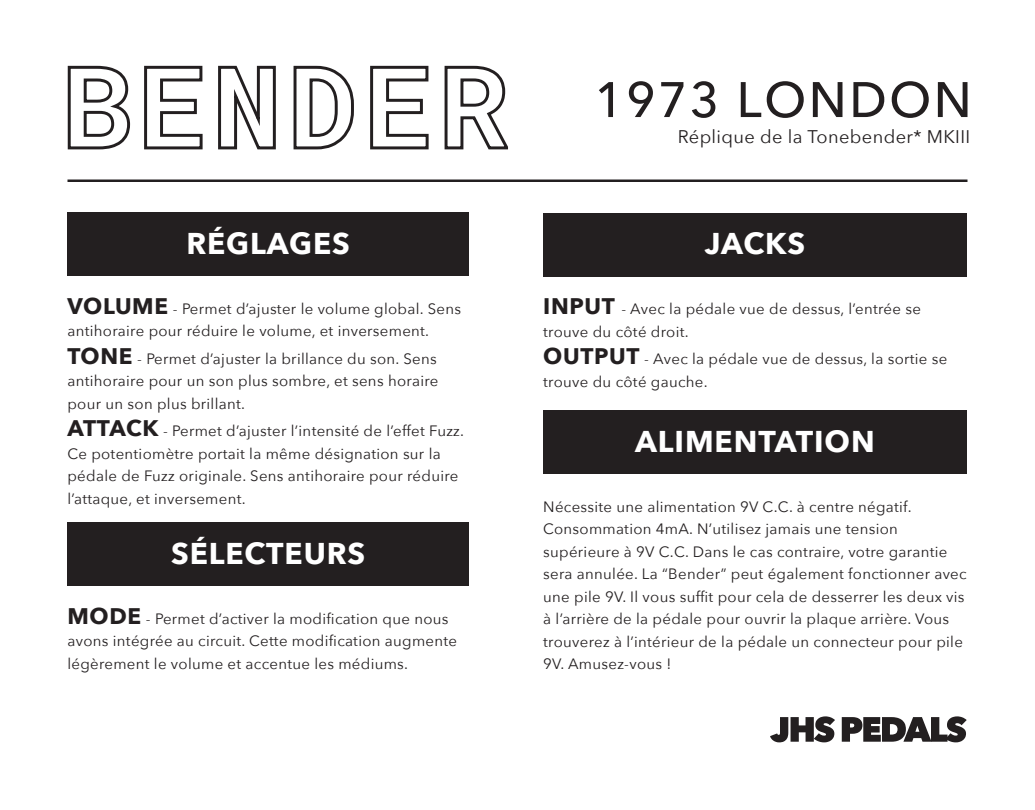
<style>
.page{position:relative;width:1035px;height:810px;background:#fff}
.page>*{position:absolute;margin:0;border:0;box-sizing:border-box;transform-origin:0 0}
.Subheading{font:700 30px "Avenir Next";letter-spacing:.03em;color:#fff}
.Copy{font:18.25px "Avenir Next";letter-spacing:.02em;color:#231f20}
.Copy-2{font:15px/22.5px "Avenir Next";letter-spacing:.02em;color:#231f20}
.s1{font-weight:700;font-size:22.5px}
</style>
<div class="page">
<div style="left:68px;top:212px;width:401px;height:64px;background:#231f20"></div>
<div style="left:68px;top:522px;width:401px;height:64px;background:#231f20"></div>
<div style="left:543px;top:213px;width:424px;height:63px;background:#231f20"></div>
<div style="left:543px;top:410px;width:424px;height:64px;background:#231f20"></div>
<svg style="left:770px;top:716px;width:65px;height:26px"></svg>
<svg style="left:842px;top:716px;width:125px;height:26px"></svg>
<svg style="left:67px;top:65px;width:441px;height:85px"></svg>
<hr style="left:68px;top:180px;width:900px;height:2px;background:#231f20">
<svg style="left:599px;top:82px;width:14px;height:35px"></svg>
<svg style="left:629px;top:81px;width:24px;height:36px"></svg>
<svg style="left:661px;top:82px;width:22px;height:35px"></svg>
<svg style="left:692px;top:81px;width:23px;height:37px"></svg>
<svg style="left:741px;top:82px;width:20px;height:35px"></svg>
<svg style="left:767px;top:81px;width:37px;height:37px"></svg>
<svg style="left:813px;top:82px;width:29px;height:35px"></svg>
<svg style="left:853px;top:82px;width:31px;height:35px"></svg>
<svg style="left:892px;top:81px;width:37px;height:37px"></svg>
<svg style="left:938px;top:82px;width:30px;height:35px"></svg>
<p class="Subheading" style="left:186px;top:217px;width:165px">RÉGLAGES</p>
<p class="Copy-2" style="left:68px;top:296px;width:395px"><span class="s1">VOLUME</span> - Permet d’ajuster le volume global. Sens antihoraire pour réduire le volume, et inversement.</p>
<p class="Copy-2" style="left:68px;top:346px;width:372px;text-align:justify"><span class="s1">TONE</span> - Permet d’ajuster la brillance du son. Sens antihoraire pour un son plus sombre, et sens horaire pour un son plus brillant.</p>
<p class="Copy-2" style="left:68px;top:419px;width:398px"><span class="s1">ATTACK</span> - Permet d’ajuster l’intensité de l’effet Fuzz.<br>Ce potentiomètre portait la même désignation sur la pédale de Fuzz originale. Sens antihoraire pour réduire l’attaque, et inversement.</p>
<p class="Subheading" style="left:171px;top:527px;width:196px">SÉLECTEURS</p>
<p class="Copy-2" style="left:68px;top:606px;width:391px"><span class="s1">MODE</span> - Permet d’activer la modification que nous avons intégrée au circuit. Cette modification augmente légèrement le volume et accentue les médiums.</p>
<p class="Copy" style="left:678px;top:121px;width:294px">Réplique de la Tonebender* MKIII</p>
<p class="Subheading" style="left:705px;top:218px;width:102px">JACKS</p>
<p class="Copy-2" style="left:543px;top:297px;width:379px"><span class="s1">INPUT</span> - Avec la pédale vue de dessus, l’entrée se trouve du côté droit.</p>
<p class="Copy-2" style="left:543px;top:347px;width:406px"><span class="s1">OUTPUT</span> - Avec la pédale vue de dessus, la sortie se trouve du côté gauche.</p>
<p class="Subheading" style="left:635px;top:415px;width:241px">ALIMENTATION</p>
<p class="Copy-2" style="left:543px;top:495px;width:425px">Nécessite une alimentation 9V C.C. à centre négatif.<br>Consommation 4mA. N’utilisez jamais une tension supérieure à 9V C.C. Dans le cas contraire, votre garantie sera annulée. La “Bender” peut également fonctionner avec une pile 9V. Il vous suffit pour cela de desserrer les deux vis à l’arrière de la pédale pour ouvrir la plaque arrière. Vous trouverez à l’intérieur de la pédale un connecteur pour pile 9V. Amusez-vous !</p>
</div>
